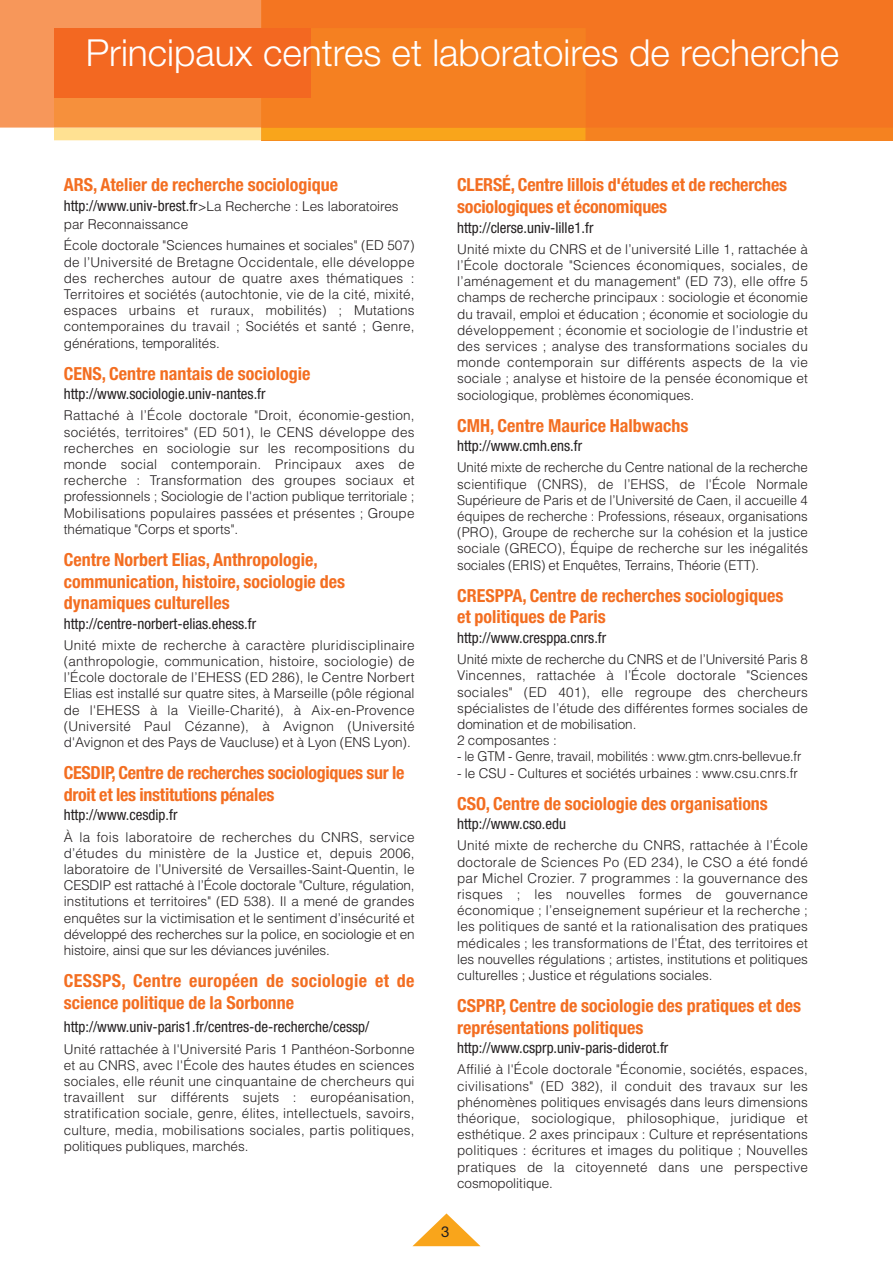
<style>
.page{position:relative;width:893px;height:1263px;background:#fff}
.page>*{position:absolute;margin:0;border:0;box-sizing:border-box;transform-origin:0 0}
.t1{font:300 37.2px "Helvetica Neue";color:#fff}
.t2{font:700 condensed 18px/21.6px "Helvetica Neue";color:#f36e21}
.t3{font:700 condensed 18px/21.6px "Helvetica Neue";letter-spacing:.02em;color:#f36e21}
.t4{font:condensed 15px "Helvetica Neue";color:#231f20}
.t5{font:15px "Helvetica Neue";color:#231f20}
.t6{font:300 13.5px/16.2px "Helvetica";color:#231f20;text-align:justify}
.s1{font-family:"Helvetica Neue";font-weight:400;font-stretch:condensed;font-size:15px}
</style>
<div class="page">
<svg style="left:412px;top:1213px;width:68px;height:33px"></svg>
<div style="left:261px;top:0;width:632px;height:140px;background:#f58220"></div>
<div style="left:0;top:0;width:261px;height:128px;background:#f7975a"></div>
<div style="left:262px;top:0;width:631px;height:127px;background:#f47521"></div>
<svg style="left:54px;top:28px;width:531px;height:112px"></svg>
<div style="left:54px;top:28px;width:257px;height:70px;background:#f36821"></div>
<h1 class="t1" style="left:86px;top:30px;width:755px">Principaux centres et laboratoires de recherche</h1>
<h2 class="t2" style="left:64px;top:176px;width:276px">ARS, Atelier de recherche sociologique</h2>
<p class="t6" style="left:64px;top:198px;width:336px;line-height:18.1px"><span class="s1">http://www.univ-brest.fr</span>&gt;La Recherche : Les laboratoires par Reconnaissance</p>
<p class="t6" style="left:64px;top:239px;width:352px">École doctorale "Sciences humaines et sociales" (ED 507) de l’Université de Bretagne Occidentale, elle développe des recherches autour de quatre axes thématiques :<br>Territoires et sociétés (autochtonie, vie de la cité, mixité, espaces urbains et ruraux, mobilités) ; Mutations contemporaines du travail ; Sociétés et santé ; Genre, générations, temporalités.</p>
<h2 class="t2" style="left:64px;top:364px;width:248px">CENS, Centre nantais de sociologie</h2>
<p class="t4" style="left:64px;top:388px;width:203px">http://www.sociologie.univ-nantes.fr</p>
<p class="t6" style="left:64px;top:409px;width:352px">Rattaché à l’École doctorale "Droit, économie-gestion, sociétés, territoires" (ED 501), le CENS développe des recherches en sociologie sur les recompositions du monde social contemporain. Principaux axes de recherche : Transformation des groupes sociaux et professionnels ; Sociologie de l'action publique territoriale ; Mobilisations populaires passées et présentes ; Groupe thématique "Corps et sports".</p>
<h2 class="t2" style="left:64px;top:550px;width:283px">Centre Norbert Elias, Anthropologie, communication, histoire, sociologie des dynamiques culturelles</h2>
<p class="t4" style="left:64px;top:618px;width:194px">http://centre-norbert-elias.ehess.fr</p>
<p class="t6" style="left:64px;top:638px;width:352px">Unité mixte de recherche à caractère pluridisciplinaire (anthropologie, communication, histoire, sociologie) de l’École doctorale de l’EHESS (ED 286), le Centre Norbert Elias est installé sur quatre sites, à Marseille (pôle régional de l'EHESS à la Vieille-Charité), à Aix-en-Provence (Université Paul Cézanne), à Avignon (Université d'Avignon et des Pays de Vaucluse) et à Lyon (ENS Lyon).</p>
<h2 class="t2" style="left:64px;top:763px;width:342px">CESDIP, Centre de recherches sociologiques sur le droit et les institutions pénales</h2>
<p class="t4" style="left:64px;top:809px;width:115px">http://www.cesdip.fr</p>
<p class="t6" style="left:64px;top:830px;width:352px">À la fois laboratoire de recherches du CNRS, service d’études du ministère de la Justice et, depuis 2006, laboratoire de l’Université de Versailles-Saint-Quentin, le CESDIP est rattaché à l’École doctorale "Culture, régulation, institutions et territoires" (ED 538). Il a mené de grandes enquêtes sur la victimisation et le sentiment d’insécurité et développé des recherches sur la police, en sociologie et en histoire, ainsi que sur les déviances juvéniles.</p>
<h2 class="t3" style="left:64px;top:971px;width:352px">CESSPS, Centre européen de sociologie et de science politique de la Sorbonne</h2>
<p class="t4" style="left:64px;top:1021px;width:307px">http://www.univ-paris1.fr/centres-de-recherche/cessp/</p>
<p class="t6" style="left:64px;top:1042px;width:352px">Unité rattachée à l'Université Paris 1 Panthéon-Sorbonne et au CNRS, avec l'École des hautes études en sciences sociales, elle réunit une cinquantaine de chercheurs qui travaillent sur différents sujets : européanisation, stratification sociale, genre, élites, intellectuels, savoirs, culture, media, mobilisations sociales, partis politiques, politiques publiques, marchés.</p>
<h2 class="t2" style="left:457px;top:176px;width:332px">CLERSÉ, Centre lillois d'études et de recherches sociologiques et économiques</h2>
<p class="t4" style="left:457px;top:222px;width:138px">http://clerse.univ-lille1.fr</p>
<p class="t6" style="left:457px;top:242px;width:352px">Unité mixte du CNRS et de l’université Lille 1, rattachée à l’École doctorale "Sciences économiques, sociales, de l’aménagement et du management" (ED 73), elle offre 5 champs de recherche principaux : sociologie et économie du travail, emploi et éducation ; économie et sociologie du développement ; économie et sociologie de l’industrie et des services ; analyse des transformations sociales du monde contemporain sur différents aspects de la vie sociale ; analyse et histoire de la pensée économique et sociologique, problèmes économiques.</p>
<h2 class="t2" style="left:457px;top:416px;width:233px">CMH, Centre Maurice Halbwachs</h2>
<p class="t4" style="left:457px;top:440px;width:127px">http://www.cmh.ens.fr</p>
<p class="t6" style="left:457px;top:461px;width:352px">Unité mixte de recherche du Centre national de la recherche scientifique (CNRS), de l’EHSS, de l'École Normale Supérieure de Paris et de l’Université de Caen, il accueille 4 équipes de recherche : Professions, réseaux, organisations (PRO), Groupe de recherche sur la cohésion et la justice sociale (GRECO), Équipe de recherche sur les inégalités sociales (ERIS) et Enquêtes, Terrains, Théorie (ETT).</p>
<h2 class="t2" style="left:457px;top:586px;width:328px">CRESPPA, Centre de recherches sociologiques et politiques de Paris</h2>
<p class="t4" style="left:457px;top:632px;width:151px">http://www.cresppa.cnrs.fr</p>
<p class="t6" style="left:457px;top:653px;width:352px;text-align:left">Unité mixte de recherche du CNRS et de l’Université Paris 8<br>Vincennes, rattachée à l’École doctorale "Sciences sociales" (ED 401), elle regroupe des chercheurs spécialistes de l’étude des différentes formes sociales de domination et de mobilisation.<br>2 composantes :</p>
<p class="t6" style="left:457px;top:750px;width:346px">- le GTM - Genre, travail, mobilités : www.gtm.cnrs-bellevue.fr</p>
<p class="t6" style="left:457px;top:766px;width:342px">- le CSU - Cultures et sociétés urbaines : www.csu.cnrs.fr</p>
<h2 class="t2" style="left:457px;top:794px;width:312px">CSO, Centre de sociologie des organisations</h2>
<p class="t4" style="left:457px;top:818px;width:110px">http://www.cso.edu</p>
<p class="t6" style="left:457px;top:839px;width:352px">Unité mixte de recherche du CNRS, rattachée à l’École doctorale de Sciences Po (ED 234), le CSO a été fondé par Michel Crozier. 7 programmes : la gouvernance des risques ; les nouvelles formes de gouvernance économique ; l’enseignement supérieur et la recherche ; les politiques de santé et la rationalisation des pratiques médicales ; les transformations de l’État, des territoires et les nouvelles régulations ; artistes, institutions et politiques culturelles ; Justice et régulations sociales.</p>
<h2 class="t2" style="left:457px;top:996px;width:346px">CSPRP, Centre de sociologie des pratiques et des représentations politiques</h2>
<p class="t4" style="left:457px;top:1042px;width:213px">http://www.csprp.univ-paris-diderot.fr</p>
<p class="t6" style="left:457px;top:1063px;width:352px">Affilié à l'École doctorale "Économie, sociétés, espaces, civilisations" (ED 382), il conduit des travaux sur les phénomènes politiques envisagés dans leurs dimensions théorique, sociologique, philosophique, juridique et esthétique. 2 axes principaux : Culture et représentations politiques : écritures et images du politique ; Nouvelles pratiques de la citoyenneté dans une perspective cosmopolitique.</p>
<p class="t5" style="left:441px;top:1226px;width:10px">3</p>
</div>
